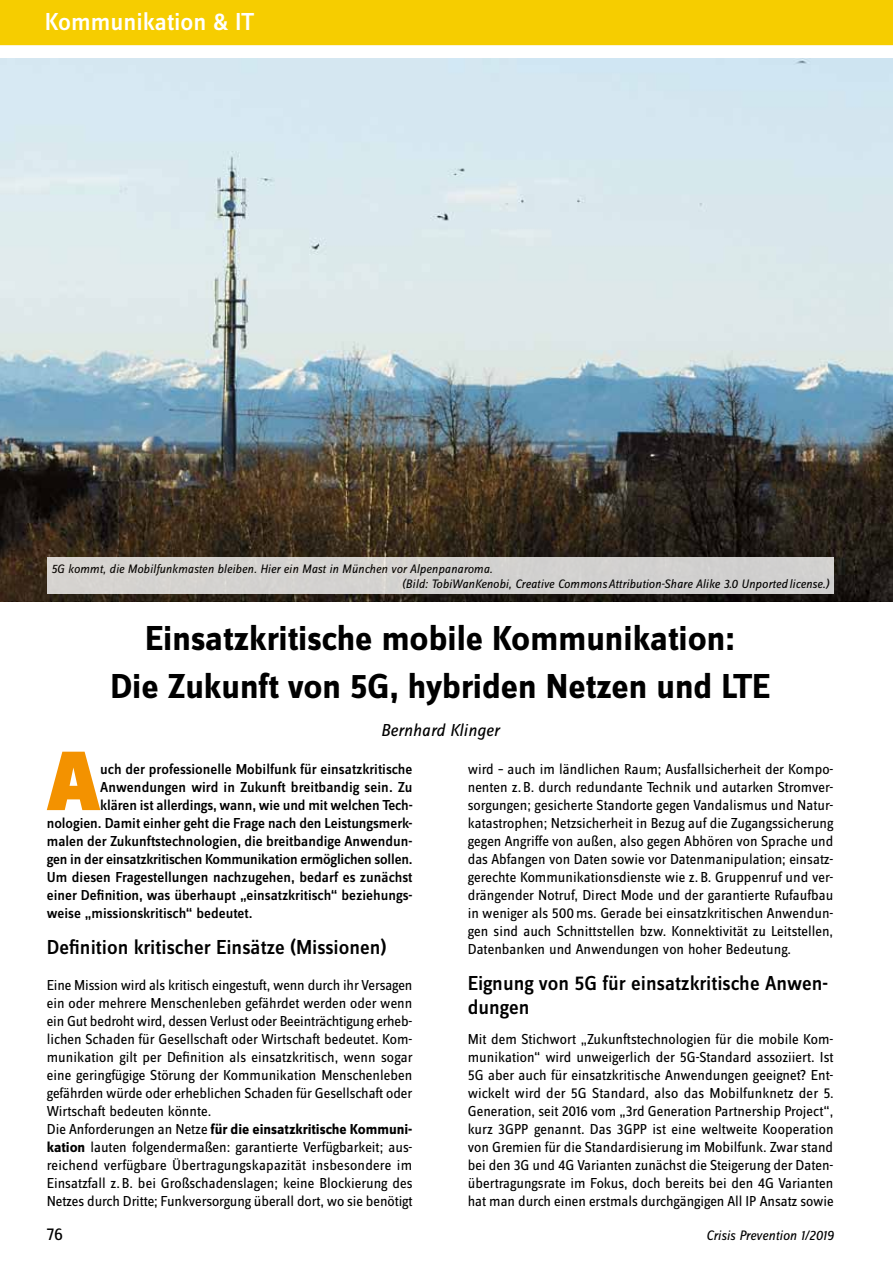
<style>
.page{position:relative;width:893px;height:1263px;background:#fff}
.page>*{position:absolute;margin:0;border:0;box-sizing:border-box;transform-origin:0 0}
.t1{font:900 87.6px "Zine Sans Display OT";color:#f39200}
.t2{font:700 36px/47.5px "Zine Sans Display OT";color:#000;text-align:center}
.t3{font:500 25.5px "Zine Sans Display OT";color:#fff}
.t4{font:500 21px/24px "Zine Sans Display OT";color:#000}
.t5{font:italic 18px "Zine Sans Display OT";color:#000}
.t6{font:18px "Zine Sans Display OT";color:#000}
.t7{font:15px/18px "Zine Sans Display OT";color:#000;text-align:justify}
.t8{font:500 15px "Zine Sans Display OT";color:#000}
.t9{font:italic 14.25px "Zine Sans Display OT";letter-spacing:-.005em;color:#000}
.t10{font:italic 12.75px/14.2px "Zine Sans Display OT";color:#000}
.s1{font-weight:700}
</style>
<div class="page">
<div style="left:0;top:0;width:893px;height:45px;background:#f6cd00"></div>
<img style="left:0;top:59px;width:893px;height:542px">
<div style="left:47px;top:557px;width:786px;height:37px;background:#d3d2d0"></div>
<h3 class="t3" style="left:45px;top:7px;width:211px">Kommunikation &amp; IT</h3>
<p class="t10" style="left:402px;top:562px;width:429px;text-indent:-351px">5G kommt, die Mobilfunkmasten bleiben. Hier ein Mast in München vor Alpenpanaroma.<br>(Bild: TobiWanKenobi, Creative CommonsAttribution-Share Alike 3.0 Unportedlicense.)</p>
<h2 class="t2" style="left:110px;top:615px;width:661px">Einsatzkritische mobile Kommunikation:<br>Die Zukunft von 5G, hybriden Netzen und LTE</h2>
<p class="t5" style="left:381px;top:720px;width:120px">Bernhard Klinger</p>
<h1 class="t1" style="left:47px;top:724px;width:55px">A</h1>
<p class="t8" style="left:100px;top:760px;width:314px">uch der professionelle Mobilfunk für einsatzkritische</p>
<p class="t8" style="left:100px;top:778px;width:314px">Anwendungen wird in Zukunft breitbandig sein. Zu</p>
<p class="t8" style="left:100px;top:796px;width:314px">klären ist allerdings, wann, wie und mit welchen Tech-</p>
<p class="t8" style="left:47px;top:814px;width:367px">nologien. Damit einher geht die Frage nach den Leistungsmerk-</p>
<p class="t8" style="left:47px;top:832px;width:367px">malen der Zukunftstechnologien, die breitbandige Anwendun-</p>
<p class="t8" style="left:47px;top:850px;width:367px">gen in der einsatzkritischen Kommunikation ermöglichen sollen.</p>
<p class="t8" style="left:47px;top:868px;width:367px">Um diesen Fragestellungen nachzugehen, bedarf es zunächst</p>
<p class="t8" style="left:47px;top:886px;width:367px">einer Definition, was überhaupt „einsatzkritisch“ beziehungs-</p>
<p class="t8" style="left:47px;top:904px;width:207px">weise „missionskritisch“ bedeutet.</p>
<h3 class="t4" style="left:47px;top:935px;width:341px">Definition kritischer Einsätze (Missionen)</h3>
<p class="t7" style="left:47px;top:976px;width:367px;text-align:left">Eine Mission wird als kritisch eingestuft, wenn durch ihr Versagen ein oder mehrere Menschenleben gefährdet werden oder wenn ein Gut bedroht wird, dessen Verlust oder Beeinträchtigung erheb&shy;lichen Schaden für Gesellschaft oder Wirtschaft bedeutet. Kom&shy;munikation gilt per Definition als einsatzkritisch, wenn sogar eine geringfügige Störung der Kommunikation Menschenleben gefährden würde oder erheblichen Schaden für Gesellschaft oder Wirtschaft bedeuten könnte.<br>Die Anforderungen an Netze <span class="s1">für die einsatzkritische Kommuni&shy;kation</span> lauten folgendermaßen: garantierte Verfügbarkeit; aus&shy;reichend verfügbare Übertragungskapazität insbesondere im Einsatzfall z.B. bei Großschadenslagen; keine Blockierung des Netzes durch Dritte; Funkversorgung überall dort, wo sie benötigt</p>
<p class="t7" style="left:468px;top:760px;width:367px">wird – auch im ländlichen Raum; Ausfallsicherheit der Kompo&shy;nenten z.B. durch redundante Technik und autarken Stromver&shy;sorgungen; gesicherte Standorte gegen Vandalismus und Natur&shy;katastrophen; Netzsicherheit in Bezug auf die Zugangssicherung gegen Angriffe von außen, also gegen Abhören von Sprache und das Abfangen von Daten sowie vor Datenmanipulation; einsatz&shy;gerechte Kommunikationsdienste wie z.B. Gruppenruf und ver&shy;drängender Notruf, Direct Mode und der garantierte Rufaufbau in weniger als 500ms. Gerade bei einsatzkritischen Anwendun&shy;gen sind auch Schnittstellen bzw. Konnektivität zu Leitstellen, Datenbanken und Anwendungen von hoher Bedeutung.</p>
<h3 class="t4" style="left:468px;top:971px;width:362px">Eignung von 5G für einsatzkritische Anwen&shy;dungen</h3>
<p class="t7" style="left:468px;top:1030px;width:367px">Mit dem Stichwort „Zukunftstechnologien für die mobile Kom&shy;munikation“ wird unweigerlich der 5G-Standard assoziiert. Ist 5G aber auch für einsatzkritische Anwendungen geeignet? Ent&shy;wickelt wird der 5G Standard, also das Mobilfunknetz der 5.<br>Generation, seit 2016 vom „3rd Generation Partnership Project“, kurz 3GPP genannt. Das 3GPP ist eine weltweite Kooperation von Gremien für die Standardisierung im Mobilfunk. Zwar stand bei den 3G und 4G Varianten zunächst die Steigerung der Daten&shy;übertragungsrate im Fokus, doch bereits bei den 4G Varianten hat man durch einen erstmals durchgängigen All IP Ansatz sowie</p>
<p class="t6" style="left:47px;top:1224px;width:18px">76</p>
<p class="t9" style="left:706px;top:1227px;width:129px">Crisis Prevention 1/2019</p>
</div>
